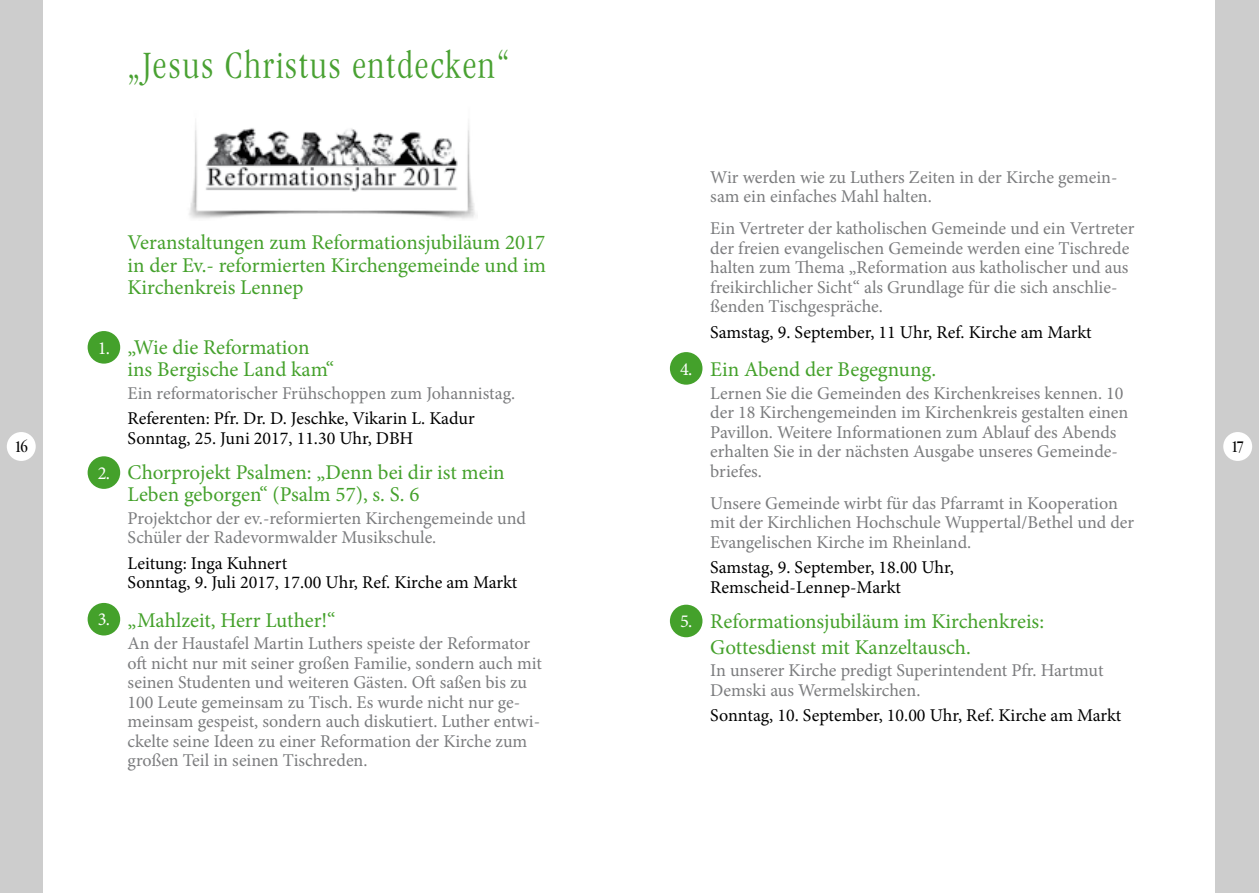
<style>
.page{position:relative;width:1259px;height:893px;background:#fff}
.page>*{position:absolute;margin:0;border:0;box-sizing:border-box;transform-origin:0 0}
.t1{font:300 36px "Garamond ITC Condensed BQ";letter-spacing:.05em;color:#49a132}
.t2{font:21px/22.5px "Minion Pro";color:#44a12b}
.t3{font:18.45px "Minion Pro";color:#fff}
.t4{font:18px/19.5px "Minion Pro";color:#7b7c7e}
.t5{font:18px/19.5px "Minion Pro";color:#000}
.t6{font:15px "Garamond ITC Condensed BQ";color:#000}
</style>
<div class="page">
<div style="left:0;top:0;width:43px;height:893px;background:#cdcdcd"></div>
<div style="left:7px;top:432px;width:29px;height:29px;background:#fff;border-radius:50%"></div>
<div style="left:670px;top:352px;width:32px;height:33px;background:#44a12b;border-radius:50%"></div>
<div style="left:670px;top:605px;width:32px;height:32px;background:#44a12b;border-radius:50%"></div>
<div style="left:1215px;top:0;width:44px;height:893px;background:#cdcdcd"></div>
<div style="left:1223px;top:432px;width:29px;height:29px;background:#fff;border-radius:50%"></div>
<div style="left:88px;top:456px;width:32px;height:33px;background:#44a12b;border-radius:50%"></div>
<div style="left:88px;top:603px;width:32px;height:32px;background:#44a12b;border-radius:50%"></div>
<div style="left:88px;top:331px;width:32px;height:33px;background:#44a12b;border-radius:50%"></div>
<img style="left:189px;top:123px;width:286px;height:96px">
<p class="t6" style="left:14px;top:438px;width:15px">16</p>
<h1 class="t1" style="left:128px;top:44px;width:383px">„Jesus Christus entdecken“</h1>
<p class="t3" style="left:98px;top:335px;width:14px">1.</p>
<p class="t3" style="left:98px;top:461px;width:14px">2.</p>
<p class="t3" style="left:98px;top:607px;width:14px">3.</p>
<p class="t2" style="left:128px;top:231px;width:420px;text-align:justify">Veranstaltungen zum Reformationsjubiläum 2017 in der Ev.- reformierten Kirchengemeinde und im Kirchenkreis Lennep</p>
<p class="t2" style="left:128px;top:336px;width:208px">„Wie die Reformation ins Bergische Land kam“</p>
<p class="t4" style="left:128px;top:383px;width:389px">Ein reformatorischer Frühschoppen zum Johannistag.</p>
<p class="t5" style="left:128px;top:409px;width:349px">Referenten: Pfr. Dr. D. Jeschke, Vikarin L. Kadur<br>Sonntag, 25. Juni 2017, 11.30 Uhr, DBH</p>
<p class="t2" style="left:128px;top:461px;width:379px">Chorprojekt Psalmen: „Denn bei dir ist mein<br>Leben geborgen“ (Psalm 57), s. S. 6</p>
<p class="t4" style="left:128px;top:508px;width:400px">Projektchor der ev.-reformierten Kirchengemeinde und<br>Schüler der Radevormwalder Musikschule.</p>
<p class="t5" style="left:128px;top:553px;width:391px">Leitung: Inga Kuhnert<br>Sonntag, 9. Juli 2017, 17.00 Uhr, Ref. Kirche am Markt</p>
<p class="t2" style="left:128px;top:609px;width:209px">„Mahlzeit, Herr Luther!“</p>
<p class="t4" style="left:128px;top:634px;width:416px">An der Haustafel Martin Luthers speiste der Reformator oft nicht nur mit seiner großen Familie, sondern auch mit seinen Studenten und weiteren Gästen. Oft saßen bis zu 100 Leute gemeinsam zu Tisch. Es wurde nicht nur ge&shy;meinsam gespeist, sondern auch diskutiert. Luther entwi&shy;ckelte seine Ideen zu einer Reformation der Kirche zum großen Teil in seinen Tischreden.</p>
<p class="t3" style="left:680px;top:356px;width:14px">4.</p>
<p class="t3" style="left:680px;top:609px;width:14px">5.</p>
<p class="t4" style="left:710px;top:167px;width:408px">Wir werden wie zu Luthers Zeiten in der Kirche gemein&shy;sam ein einfaches Mahl halten.</p>
<p class="t4" style="left:710px;top:219px;width:426px">Ein Vertreter der katholischen Gemeinde und ein Vertreter der freien evangelischen Gemeinde werden eine Tischrede halten zum Thema „Reformation aus katholischer und aus freikirchlicher Sicht“ als Grundlage für die sich anschlie&shy;ßenden Tischgespräche.</p>
<p class="t5" style="left:710px;top:322px;width:383px">Samstag, 9. September, 11 Uhr, Ref. Kirche am Markt</p>
<p class="t2" style="left:710px;top:358px;width:227px">Ein Abend der Begegnung.</p>
<p class="t4" style="left:710px;top:383px;width:420px">Lernen Sie die Gemeinden des Kirchenkreises kennen. 10 der 18 Kirchengemeinden im Kirchenkreis gestalten einen Pavillon. Weitere Informationen zum Ablauf des Abends erhalten Sie in der nächsten Ausgabe unseres Gemeinde&shy;briefes.</p>
<p class="t4" style="left:710px;top:493px;width:425px">Unsere Gemeinde wirbt für das Pfarramt in Kooperation mit der Kirchlichen Hochschule Wuppertal/Bethel und der<br>Evangelischen Kirche im Rheinland.</p>
<p class="t5" style="left:710px;top:558px;width:245px">Samstag, 9. September, 18.00 Uhr,<br>Remscheid-Lennep-Markt</p>
<p class="t2" style="left:710px;top:609px;width:335px;line-height:25.5px">Reformationsjubiläum im Kirchenkreis:<br>Gottesdienst mit Kanzeltausch.</p>
<p class="t4" style="left:710px;top:661px;width:395px">In unserer Kirche predigt Superintendent Pfr. Hartmut<br>Demski aus Wermelskirchen.</p>
<p class="t5" style="left:710px;top:706px;width:413px">Sonntag, 10. September, 10.00 Uhr, Ref. Kirche am Markt</p>
<p class="t6" style="left:1231px;top:438px;width:15px">17</p>
</div>
